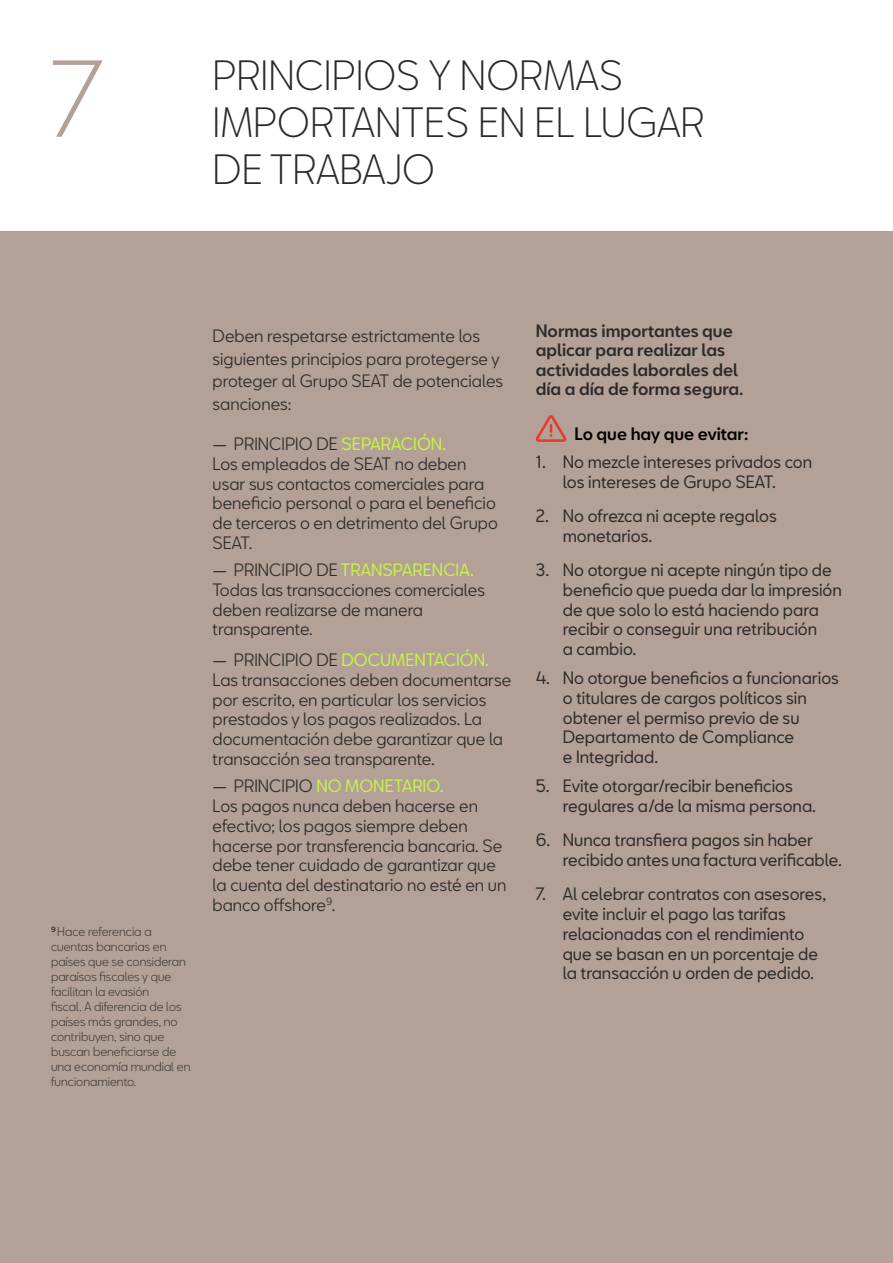
<style>
.page{position:relative;width:893px;height:1263px;background:#fff}
.page>*{position:absolute;margin:0;border:0;box-sizing:border-box;transform-origin:0 0}
.Subtítulo{font:300 100.5px "SEATBCN";color:#b3a097}
.t1{font:300 39px/46.8px "SEATBCN";color:#2c2a29}
.t2{font:16.5px/19.8px "SEATBCN";color:#2c2a29}
.t3{font:16.5px/19.8px "SEATBCN";color:#2c2a29}
.What_Should_I_Do{font:500 16.5px/19.6px "SEATBCN";color:#2c2a29}
.What_Should_I_Do-2{font:500 16.5px "SEATBCN";color:#000}
.Texto_lateral{font:300 12px/15px "SEATBCN";color:#2c2a29}
.s1{font-style:inherit}
.s2{color:#c8f546}
</style>
<div class="page">
<div style="left:0;top:232px;width:893px;height:1031px;background:#b3a097"></div>
<svg style="left:536px;top:415px;width:30px;height:27px"></svg>
<p class="Subtítulo" style="left:51px;top:26px;width:53px">7</p>
<p class="t1" style="left:213px;top:54px;width:493px">PRINCIPIOS Y NORMAS<br>IMPORTANTES EN EL LUGAR<br>DE TRABAJO</p>
<p class="Texto_lateral" style="left:51px;top:925px;width:141px"><sup>9</sup> Hace referencia a cuentas bancarias en países que se consideran paraísos fiscales y que facilitan la evasión<br>fiscal. A diferencia de los países más grandes, no contribuyen, sino que buscan beneficiarse de una economía mundial en funcionamiento.</p>
<p class="t2" style="left:213px;top:326px;width:292px;line-height:22.5px">Deben respetarse estrictamente los siguientes principios para protegerse y proteger al Grupo SEAT de potenciales sanciones:</p>
<p class="t2" style="left:213px;top:435px;width:287px"><span class="s1">—</span> PRINCIPIO DE <span class="s2">SEPARACIÓN.<br></span>Los empleados de SEAT no deben usar sus contactos comerciales para beneficio personal o para el beneficio de terceros o en detrimento del Grupo<br>SEAT.</p>
<p class="t2" style="left:213px;top:561px;width:274px"><span class="s1">—</span> PRINCIPIO DE <span class="s2">TRANSPARENCIA.<br></span>Todas las transacciones comerciales deben realizarse de manera transparente.</p>
<p class="t2" style="left:213px;top:651px;width:300px"><span class="s1">—</span> PRINCIPIO DE <span class="s2">DOCUMENTACIÓN.<br></span>Las transacciones deben documentarse por escrito, en particular los servicios prestados y los pagos realizados. La documentación debe garantizar que la transacción sea transparente.</p>
<p class="t2" style="left:213px;top:777px;width:295px"><span class="s1">—</span> PRINCIPIO <span class="s2">NO MONETARIO.<br></span>Los pagos nunca deben hacerse en efectivo; los pagos siempre deben hacerse por transferencia bancaria. Se debe tener cuidado de garantizar que la cuenta del destinatario no esté en un banco offshore<sup>9</sup>.</p>
<p class="What_Should_I_Do" style="left:536px;top:321px;width:209px">Normas importantes que aplicar para realizar las actividades laborales del día a día de forma segura.</p>
<p class="What_Should_I_Do-2" style="left:575px;top:425px;width:175px">Lo que hay que evitar:</p>
<p class="t3" style="left:536px;top:453px;width:278px;text-align:center">1. No mezcle intereses privados con los intereses de Grupo SEAT.</p>
<p class="t3" style="left:563px;top:507px;width:216px;text-indent:-27px">2. No ofrezca ni acepte regalos monetarios.</p>
<p class="t3" style="left:563px;top:561px;width:281px;text-indent:-27px">3. No otorgue ni acepte ningún tipo de beneficio que pueda dar la impresión de que solo lo está haciendo para recibir o conseguir una retribución<br>a cambio.</p>
<p class="t3" style="left:563px;top:669px;width:278px;text-indent:-27px">4. No otorgue beneficios a funcionarios o titulares de cargos políticos sin obtener el permiso previo de su<br>Departamento de Compliance<br>e Integridad.</p>
<p class="t3" style="left:563px;top:777px;width:255px;text-indent:-27px">5. Evite otorgar/recibir beneficios regulares a/de la misma persona.</p>
<p class="t3" style="left:563px;top:831px;width:281px;text-indent:-27px">6. Nunca transfiera pagos sin haber recibido antes una factura verificable.</p>
<p class="t3" style="left:563px;top:885px;width:265px;text-indent:-27px">7. Al celebrar contratos con asesores, evite incluir el pago las tarifas relacionadas con el rendimiento que se basan en un porcentaje de la transacción u orden de pedido.</p>
</div>
